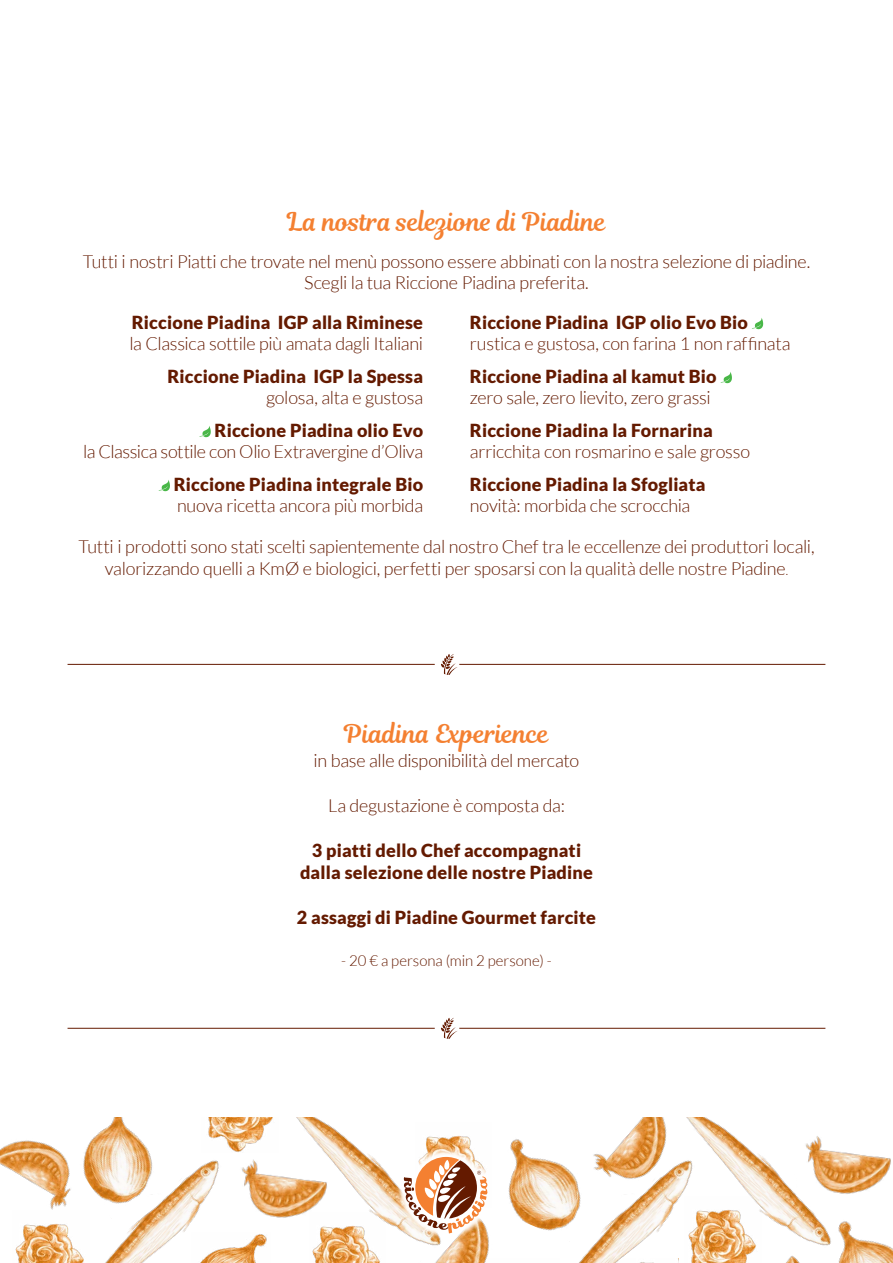
<style>
.page{position:relative;width:893px;height:1263px;background:#fff}
.page>*{position:absolute;margin:0;border:0;box-sizing:border-box;transform-origin:0 0}
.t1{font:25.5px "Magnolia Script";color:#f48031;scale:.95 1}
.t2{font:300 18px/21px "Lato";letter-spacing:-.015em;color:#641a00}
.t3{font:900 18px/21px "Lato";letter-spacing:.01em;color:#641a00;text-align:right}
.t4{font:300 15px "Lato";color:#641a00}
.s1{font-weight:300}
.s2{font-weight:900}
.s3{font-size:12px}
</style>
<div class="page">
<img style="left:208px;top:1117px;width:33px;height:29px">
<img style="left:15px;top:1226px;width:13px;height:37px">
<img style="left:454px;top:1136px;width:17px;height:6px">
<img style="left:28px;top:1160px;width:191px;height:103px">
<img style="left:579px;top:1205px;width:52px;height:58px">
<img style="left:241px;top:1117px;width:213px;height:146px">
<img style="left:631px;top:1117px;width:184px;height:146px">
<img style="left:191px;top:1232px;width:79px;height:31px">
<img style="left:508px;top:1139px;width:93px;height:102px">
<img style="left:811px;top:1214px;width:82px;height:49px">
<img style="left:599px;top:1258px;width:79px;height:5px">
<img style="left:94px;top:1117px;width:84px;height:102px">
<img style="left:229px;top:1146px;width:103px;height:80px">
<img style="left:0;top:1137px;width:94px;height:89px">
<img style="left:793px;top:1122px;width:98px;height:80px">
<img style="left:398px;top:1199px;width:111px;height:64px">
<img style="left:714px;top:1239px;width:112px;height:24px">
<img style="left:575px;top:1117px;width:111px;height:85px">
<img style="left:390px;top:1142px;width:112px;height:105px">
<svg style="left:404px;top:1157px;width:84px;height:76px"></svg>
<svg style="left:199px;top:426px;width:12px;height:11px"></svg>
<svg style="left:159px;top:480px;width:11px;height:11px"></svg>
<svg style="left:752px;top:318px;width:11px;height:11px"></svg>
<svg style="left:720px;top:372px;width:12px;height:11px"></svg>
<hr style="left:68px;top:1028px;width:367px;height:1px;background:#641a00">
<hr style="left:459px;top:1028px;width:366px;height:1px;background:#641a00">
<svg style="left:441px;top:1018px;width:16px;height:21px"></svg>
<hr style="left:68px;top:664px;width:367px;height:1px;background:#641a00">
<hr style="left:459px;top:664px;width:366px;height:1px;background:#641a00">
<svg style="left:441px;top:654px;width:17px;height:21px"></svg>
<p class="t1" style="left:287px;top:203px;width:337px">La nostra selezione di Piadine</p>
<p class="t2" style="left:83px;top:251px;width:729px">Tutti i nostri Piatti che trovate nel menù possono essere abbinati con la nostra selezione di piadine.</p>
<p class="t2" style="left:304px;top:272px;width:286px">Scegli la tua Riccione Piadina preferita.</p>
<p class="t3" style="left:132px;top:312px;width:293px">Riccione Piadina IGP alla Riminese</p>
<p class="t2" style="left:129px;top:333px;width:295px">la Classica sottile più amata dagli Italiani</p>
<p class="t3" style="left:167px;top:366px;width:257px">Riccione Piadina IGP la Spessa <span class="s1">golosa, alta e gustosa</span></p>
<p class="t3" style="left:215px;top:420px;width:210px">Riccione Piadina olio Evo</p>
<p class="t2" style="left:83px;top:441px;width:341px">la Classica sottile con Olio Extravergine d’Oliva</p>
<p class="t2" style="left:174px;top:474px;width:251px"><span class="s2">Riccione Piadina integrale Bio </span>nuova ricetta ancora più morbida</p>
<p class="t2" style="left:470px;top:312px;width:322px"><span class="s2">Riccione Piadina IGP olio Evo Bio </span>rustica e gustosa, con farina 1 non raffinata</p>
<p class="t2" style="left:470px;top:366px;width:248px"><span class="s2">Riccione Piadina al kamut Bio </span>zero sale, zero lievito, zero grassi</p>
<p class="t2" style="left:470px;top:420px;width:282px"><span class="s2">Riccione Piadina la Fornarina </span>arricchita con rosmarino e sale grosso</p>
<p class="t3" style="left:470px;top:474px;width:237px;text-align:left">Riccione Piadina la Sfogliata <span class="s1">novità: morbida che scrocchia</span></p>
<p class="t2" style="left:78px;top:537px;width:738px;text-align:center">Tutti i prodotti sono stati scelti sapientemente dal nostro Chef tra le eccellenze dei produttori locali, valorizzando quelli a KmØ e biologici, perfetti per sposarsi con la qualità delle nostre Piadine<span class="s3">.</span></p>
<p class="t1" style="left:344px;top:715px;width:217px">Piadina Experience</p>
<p class="t2" style="left:314px;top:750px;width:267px">in base alle disponibilità del mercato</p>
<p class="t2" style="left:328px;top:795px;width:238px">La degustazione è composta da:</p>
<p class="t3" style="left:312px;top:839px;width:271px">3 piatti dello Chef accompagnati</p>
<p class="t3" style="left:300px;top:862px;width:294px">dalla selezione delle nostre Piadine</p>
<p class="t3" style="left:297px;top:907px;width:301px">2 assaggi di Piadine Gourmet farcite</p>
<p class="t4" style="left:341px;top:953px;width:212px">- 20 € a persona (min 2 persone) -</p>
</div>
